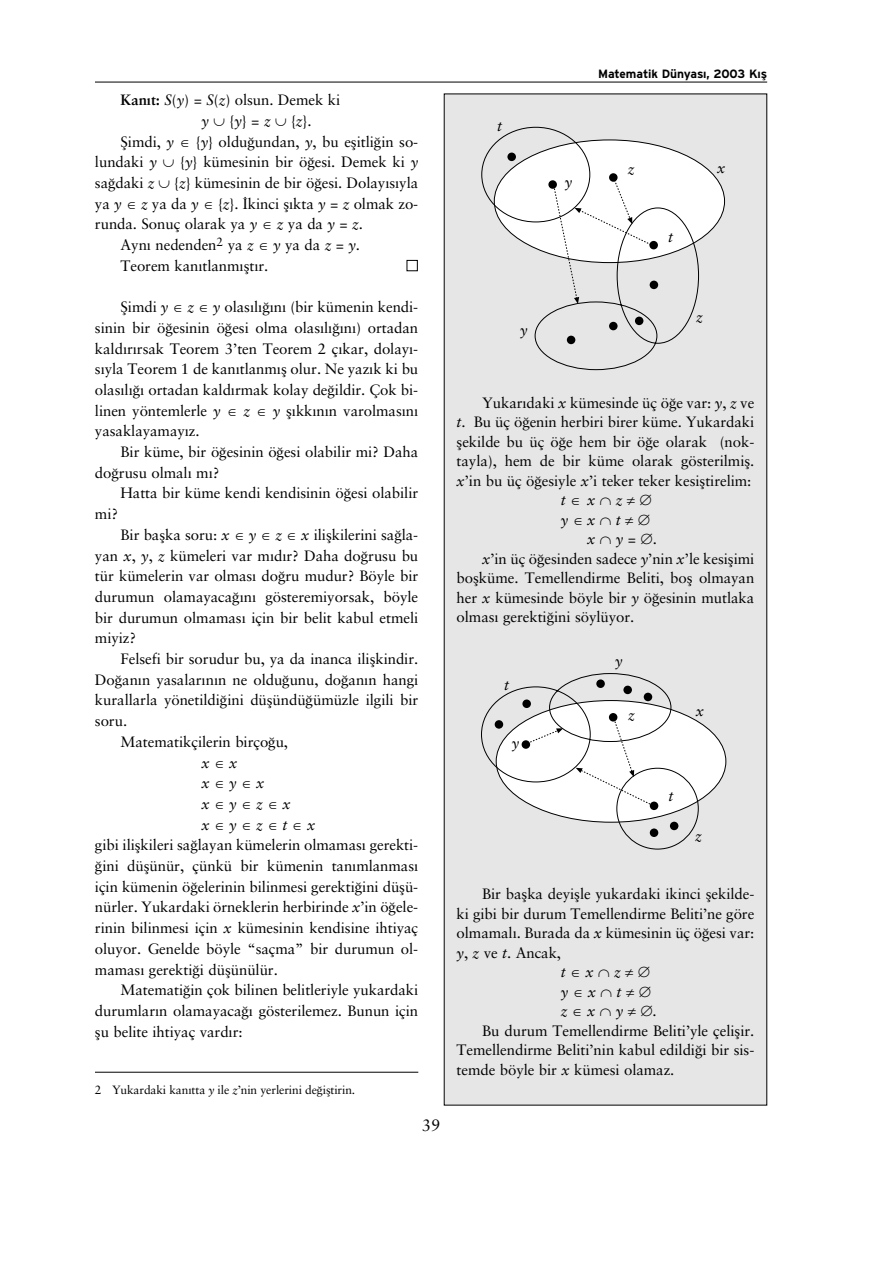
<style>
.page{position:relative;width:893px;height:1263px;background:#fff}
.page>*{position:absolute;margin:0;border:0;box-sizing:border-box;transform-origin:0 0}
.t1{font:16.5px "Sabon Roman";color:#000}
.t2{font:15px/20.7px "Sabon Roman";letter-spacing:-.005em;color:#000;text-align:justify}
.t3{font:italic 15px/20.7px "Sabon";color:#000}
.t4{font:italic 15px "Sabon TR";color:#000}
.t5{font:15px "Zapf Dingbats";color:#fff}
.t6{font:12px "Sabon Roman";letter-spacing:-.01em;color:#000}
.t7{font:12px "Interstate Bold TR";letter-spacing:-.005em;color:#000}
.s1{font-family:"Sabon";font-weight:700}
.s2{font-family:"Sabon";font-style:italic}
.s3{font-family:"Sabon Roman";font-style:normal}
</style>
<div class="page">
<hr style="left:95px;top:82px;width:672px;height:1px;background:#000">
<hr style="left:95px;top:1072px;width:323px;height:1px;background:#000">
<div style="left:444px;top:94px;width:322px;height:1011px;background:#e6e6e6"></div>
<div style="left:494px;top:140px;width:231px;height:123px;background:#fff;border:1px solid #000;border-radius:50%"></div>
<svg style="left:481px;top:127px;width:218px;height:243px"></svg>
<div style="left:507px;top:153px;width:9px;height:8px;background:#000;border-radius:50%"></div>
<div style="left:609px;top:173px;width:8px;height:9px;background:#000;border-radius:50%"></div>
<div style="left:548px;top:180px;width:9px;height:9px;background:#000;border-radius:50%"></div>
<div style="left:649px;top:241px;width:9px;height:8px;background:#000;border-radius:50%"></div>
<div style="left:649px;top:281px;width:9px;height:8px;background:#000;border-radius:50%"></div>
<div style="left:635px;top:317px;width:8px;height:8px;background:#000;border-radius:50%"></div>
<div style="left:609px;top:322px;width:8px;height:8px;background:#000;border-radius:50%"></div>
<div style="left:567px;top:336px;width:8px;height:8px;background:#000;border-radius:50%"></div>
<svg style="left:553px;top:176px;width:101px;height:128px"></svg>
<div style="left:496px;top:700px;width:230px;height:123px;background:#fff;border:1px solid #000;border-radius:50%"></div>
<svg style="left:481px;top:673px;width:218px;height:177px"></svg>
<p class="t2" style="left:120px;top:91px;width:221px"><span class="s1">Kan›t:</span> <span class="s2">S</span>(<span class="s2">y</span>) = <span class="s2">S</span>(<span class="s2">z</span>) olsun. Demek ki</p>
<p class="t2" style="left:202px;top:112px;width:111px"><span class="s2">y</span> ∪ {<span class="s2">y</span>} = <span class="s2">z</span> ∪ {<span class="s2">z</span>}.</p>
<p class="t2" style="left:120px;top:133px;width:299px">fiimdi, <span class="s2">y</span> ∈ {<span class="s2">y</span>} oldu¤undan, <span class="s2">y</span>, bu eflitli¤in so-</p>
<p class="t2" style="left:95px;top:153px;width:325px">lundaki <span class="s2">y</span> ∪ {<span class="s2">y</span>} kümesinin bir ö¤esi. Demek ki <span class="s2">y</span></p>
<p class="t2" style="left:95px;top:174px;width:325px">sa¤daki <span class="s2">z</span> ∪ {<span class="s2">z</span>} kümesinin de bir ö¤esi. Dolay›s›yla</p>
<p class="t2" style="left:95px;top:195px;width:325px">ya <span class="s2">y</span> ∈ <span class="s2">z</span> ya da <span class="s2">y</span> ∈ {<span class="s2">z</span>}. ‹kinci fl›kta <span class="s2">y</span> = <span class="s2">z</span> olmak zo-</p>
<p class="t2" style="left:95px;top:215px;width:269px">runda. Sonuç olarak ya <span class="s2">y</span> ∈ <span class="s2">z</span> ya da <span class="s2">y</span> = <span class="s2">z</span>.</p>
<p class="t2" style="left:120px;top:236px;width:241px">Ayn› nedenden<sup>2</sup> ya <span class="s2">z</span> ∈ <span class="s2">y</span> ya da <span class="s2">z</span> = <span class="s2">y</span>.</p>
<p class="t2" style="left:120px;top:257px;width:149px">Teorem kan›tlanm›flt›r.</p>
<p class="t5" style="left:406px;top:258px;width:13px">■</p>
<p class="t2" style="left:95px;top:298px;width:325px;text-indent:26px">fiimdi <span class="s2">y</span> ∈ <span class="s2">z</span> ∈ <span class="s2">y</span> olas›l›¤›n› (bir kümenin kendi&shy;sinin bir ö¤esinin ö¤esi olma olas›l›¤›n›) ortadan kald›r›rsak Teorem 3’ten Teorem 2 ç›kar, dolay›- s›yla Teorem 1 de kan›tlanm›fl olur. Ne yaz›k ki bu olas›l›¤› ortadan kald›rmak kolay de¤ildir. Çok bi&shy;linen yöntemlerle <span class="s2">y</span> ∈ <span class="s2">z</span> ∈ <span class="s2">y</span> fl›kk›n›n varolmas›n› yasaklayamay›z.</p>
<p class="t2" style="left:95px;top:443px;width:325px;text-indent:26px">Bir küme, bir ö¤esinin ö¤esi olabilir mi? Daha do¤rusu olmal› m›?</p>
<p class="t2" style="left:120px;top:485px;width:299px">Hatta bir küme kendi kendisinin ö¤esi olabilir</p>
<p class="t2" style="left:95px;top:505px;width:25px">mi?</p>
<p class="t2" style="left:95px;top:526px;width:325px;text-indent:26px">Bir baflka soru: <span class="s2">x</span> ∈ <span class="s2">y</span> ∈ <span class="s2">z</span> ∈ <span class="s2">x</span> iliflkilerini sa¤la&shy;yan <span class="s2">x</span>, <span class="s2">y</span>, <span class="s2">z</span> kümeleri var m›d›r? Daha do¤rusu bu tür kümelerin var olmas› do¤ru mudur? Böyle bir durumun olamayaca¤›n› gösteremiyorsak, böyle bir durumun olmamas› için bir belit kabul etmeli miyiz?</p>
<p class="t2" style="left:120px;top:650px;width:299px">Felsefi bir sorudur bu, ya da inanca iliflkindir.</p>
<p class="t2" style="left:95px;top:671px;width:325px">Do¤an›n yasalar›n›n ne oldu¤unu, do¤an›n hangi</p>
<p class="t2" style="left:95px;top:692px;width:325px">kurallarla yönetildi¤ini düflündü¤ümüzle ilgili bir</p>
<p class="t2" style="left:95px;top:712px;width:34px">soru.</p>
<p class="t2" style="left:120px;top:733px;width:169px">Matematikçilerin birço¤u,</p>
<p class="t3" style="left:201px;top:754px;width:115px">x∈x<br>x∈y∈x x∈y∈z ∈x x∈y∈z ∈t∈x</p>
<p class="t2" style="left:95px;top:836px;width:325px">gibi iliflkileri sa¤layan kümelerin olmamas› gerekti-¤ini düflünür, çünkü bir kümenin tan›mlanmas› için kümenin ö¤elerinin bilinmesi gerekti¤ini düflü&shy;nürler. Yukardaki örneklerin herbirinde <span class="s2">x</span>’in ö¤ele&shy;rinin bilinmesi için <span class="s2">x</span> kümesinin kendisine ihtiyaç oluyor. Genelde böyle “saçma” bir durumun ol&shy;mamas› gerekti¤i düflünülür.</p>
<p class="t2" style="left:95px;top:981px;width:325px;text-indent:26px">Matemati¤in çok bilinen belitleriyle yukardaki durumlar›n olamayaca¤› gösterilemez. Bunun için flu belite ihtiyaç vard›r:</p>
<p class="t6" style="left:95px;top:1085px;width:262px">2 Yukardaki kan›tta <span class="s2">y</span> ile <span class="s2">z</span>’nin yerlerini de¤ifltirin.</p>
<p class="t1" style="left:422px;top:1119px;width:20px">39</p>
<p class="t4" style="left:497px;top:120px;width:6px">t</p>
<p class="t4" style="left:520px;top:325px;width:9px">y</p>
<p class="t7" style="left:598px;top:69px;width:170px">Matematik Dünyas›, 2003 K›fl</p>
<p class="t4" style="left:565px;top:176px;width:9px">y</p>
<p class="t4" style="left:627px;top:163px;width:8px">z</p>
<p class="t4" style="left:717px;top:162px;width:10px">x</p>
<p class="t4" style="left:668px;top:231px;width:6px">t</p>
<p class="t4" style="left:696px;top:311px;width:8px">z</p>
<p class="t2" style="left:456px;top:395px;width:299px;line-height:19.5px;text-indent:26px">Yukar›daki <span class="s2">x</span> kümesinde üç ö¤e var: <span class="s2">y</span>, <span class="s2">z</span> ve <span class="s2">t</span>. Bu üç ö¤enin herbiri birer küme. Yukardaki flekilde bu üç ö¤e hem bir ö¤e olarak (nok&shy;tayla), hem de bir küme olarak gösterilmifl. <span class="s2">x</span>’in bu üç ö¤esiyle <span class="s2">x</span>’i teker teker kesifltirelim:</p>
<p class="t3" style="left:561px;top:491px;width:93px">t ∈ x ∩z≠∅</p>
<p class="t3" style="left:561px;top:511px;width:91px">y ∈x ∩t≠∅</p>
<p class="t3" style="left:587px;top:530px;width:71px">x∩y<span class="s3">=</span> ∅<span class="s3">.</span></p>
<p class="t2" style="left:456px;top:551px;width:299px;line-height:19.5px;text-indent:26px"><span class="s2">x</span>’in üç ö¤esinden sadece <span class="s2">y</span>’nin <span class="s2">x</span>’le kesiflimi boflküme. Temellendirme Beliti, bofl olmayan her <span class="s2">x</span> kümesinde böyle bir <span class="s2">y</span> ö¤esinin mutlaka olmas› gerekti¤ini söylüyor.</p>
<p class="t4" style="left:504px;top:679px;width:6px">t</p>
<p class="t4" style="left:512px;top:737px;width:9px">y</p>
<p class="t4" style="left:615px;top:656px;width:9px">y</p>
<p class="t4" style="left:628px;top:709px;width:8px">z</p>
<p class="t4" style="left:696px;top:706px;width:10px">x</p>
<p class="t4" style="left:668px;top:791px;width:6px">t</p>
<p class="t4" style="left:695px;top:830px;width:8px">z</p>
<p class="t2" style="left:456px;top:886px;width:299px;line-height:19.5px;text-indent:26px">Bir baflka deyiflle yukardaki ikinci flekilde&shy;ki gibi bir durum Temellendirme Beliti’ne göre olmamal›. Burada da <span class="s2">x</span> kümesinin üç ö¤esi var: <span class="s2">y</span>, <span class="s2">z</span> ve <span class="s2">t</span>. Ancak,</p>
<p class="t3" style="left:561px;top:964px;width:97px;line-height:19.5px">t ∈x ∩z≠∅ y ∈x ∩t≠∅ z ∈x∩y≠∅<span class="s3">.</span></p>
<p class="t2" style="left:456px;top:1022px;width:299px;line-height:19.5px;text-indent:26px">Bu durum Temellendirme Beliti’yle çeliflir.<br>Temellendirme Beliti’nin kabul edildi¤i bir sis&shy;temde böyle bir <span class="s2">x</span> kümesi olamaz.</p>
</div>
